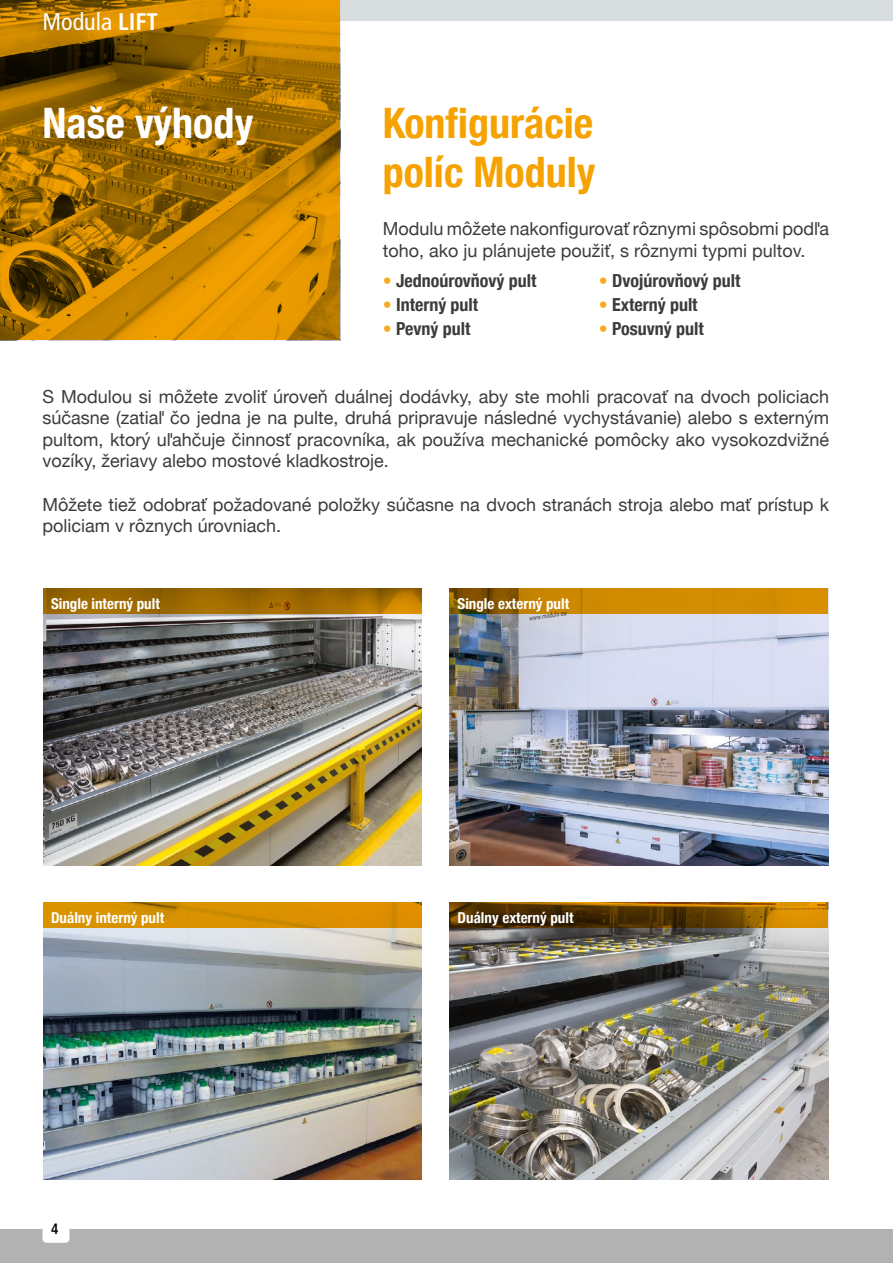
<style>
.page{position:relative;width:893px;height:1263px;background:#fff}
.page>*{position:absolute;margin:0;border:0;box-sizing:border-box;transform-origin:0 0}
.t1{font:700 condensed 42px/49.5px "Helvetica Neue";color:#f6a200}
.t2{font:700 condensed 42px "Helvetica Neue";color:#fff}
.t3{font:condensed 24px "Frutiger LT Std";color:#fff}
.t4{font:18px/21.6px "Helvetica Neue";color:#3c3c3b}
.t5{font:700 condensed 18px "Helvetica Neue";color:#3c3c3b}
.t6{font:700 condensed 15px "Helvetica Neue";color:#fff}
.t7{font:700 condensed 15px "Frutiger LT Std";color:#000;scale:.94 1}
.s1{font-weight:700}
.s2{color:#f8ac23}
</style>
<div class="page">
<div style="left:340px;top:0;width:553px;height:21px;background:#d8dde0"></div>
<div style="left:0;top:1229px;width:893px;height:34px;background:#b3b2b2"></div>
<div style="left:43px;top:1223px;width:27px;height:20px;background:#fff;border-radius:4px"></div>
<img style="left:43px;top:614px;width:378px;height:251px">
<img style="left:43px;top:928px;width:378px;height:251px">
<img style="left:450px;top:614px;width:378px;height:251px">
<img style="left:450px;top:928px;width:378px;height:251px">
<svg style="left:43px;top:589px;width:378px;height:25px;background:#a06b00"></svg>
<svg style="left:43px;top:902px;width:378px;height:26px;background:#d88f00"></svg>
<svg style="left:450px;top:589px;width:378px;height:25px;background:#c08000"></svg>
<svg style="left:450px;top:902px;width:378px;height:26px;background:#714700"></svg>
<img style="left:0;top:0;width:340px;height:340px">
<h2 class="t3" style="left:43px;top:7px;width:117px">Modula <span class="s1">LIFT</span></h2>
<h1 class="t2" style="left:43px;top:88px;width:213px">Naše výhody</h1>
<h1 class="t1" style="left:383px;top:95px;width:214px">Konfigurácie políc Moduly</h1>
<p class="t4" style="left:383px;top:219px;width:448px">Modulu môžete nakonfigurovať rôznymi spôsobmi podľa toho, ako ju plánujete použiť, s rôznymi typmi pultov.</p>
<p class="t5" style="left:383px;top:266px;width:155px"><span class="s2">•</span> Jednoúrovňový pult</p>
<p class="t5" style="left:599px;top:266px;width:143px"><span class="s2">•</span> Dvojúrovňový pult</p>
<p class="t5" style="left:383px;top:290px;width:97px"><span class="s2">•</span> Interný pult</p>
<p class="t5" style="left:599px;top:290px;width:100px"><span class="s2">•</span> Externý pult</p>
<p class="t5" style="left:383px;top:314px;width:89px"><span class="s2">•</span> Pevný pult</p>
<p class="t5" style="left:599px;top:314px;width:106px"><span class="s2">•</span> Posuvný pult</p>
<p class="t4" style="left:43px;top:386px;width:788px;text-align:justify">S Modulou si môžete zvoliť úroveň duálnej dodávky, aby ste mohli pracovať na dvoch policiach súčasne (zatiaľ čo jedna je na pulte, druhá pripravuje následné vychystávanie) alebo s externým pultom, ktorý uľahčuje činnosť pracovníka, ak používa mechanické pomôcky ako vysokozdvižné vozíky, žeriavy alebo mostové kladkostroje.</p>
<p class="t4" style="left:43px;top:494px;width:788px">Môžete tiež odobrať požadované položky súčasne na dvoch stranách stroja alebo mať prístup k policiam v rôznych úrovniach.</p>
<p class="t6" style="left:51px;top:591px;width:110px">Single interný pult</p>
<p class="t6" style="left:458px;top:591px;width:113px">Single externý pult</p>
<p class="t6" style="left:51px;top:905px;width:115px">Duálny interný pult</p>
<p class="t6" style="left:458px;top:905px;width:117px">Duálny externý pult</p>
<p class="t7" style="left:51px;top:1220px;width:9px">4</p>
</div>
